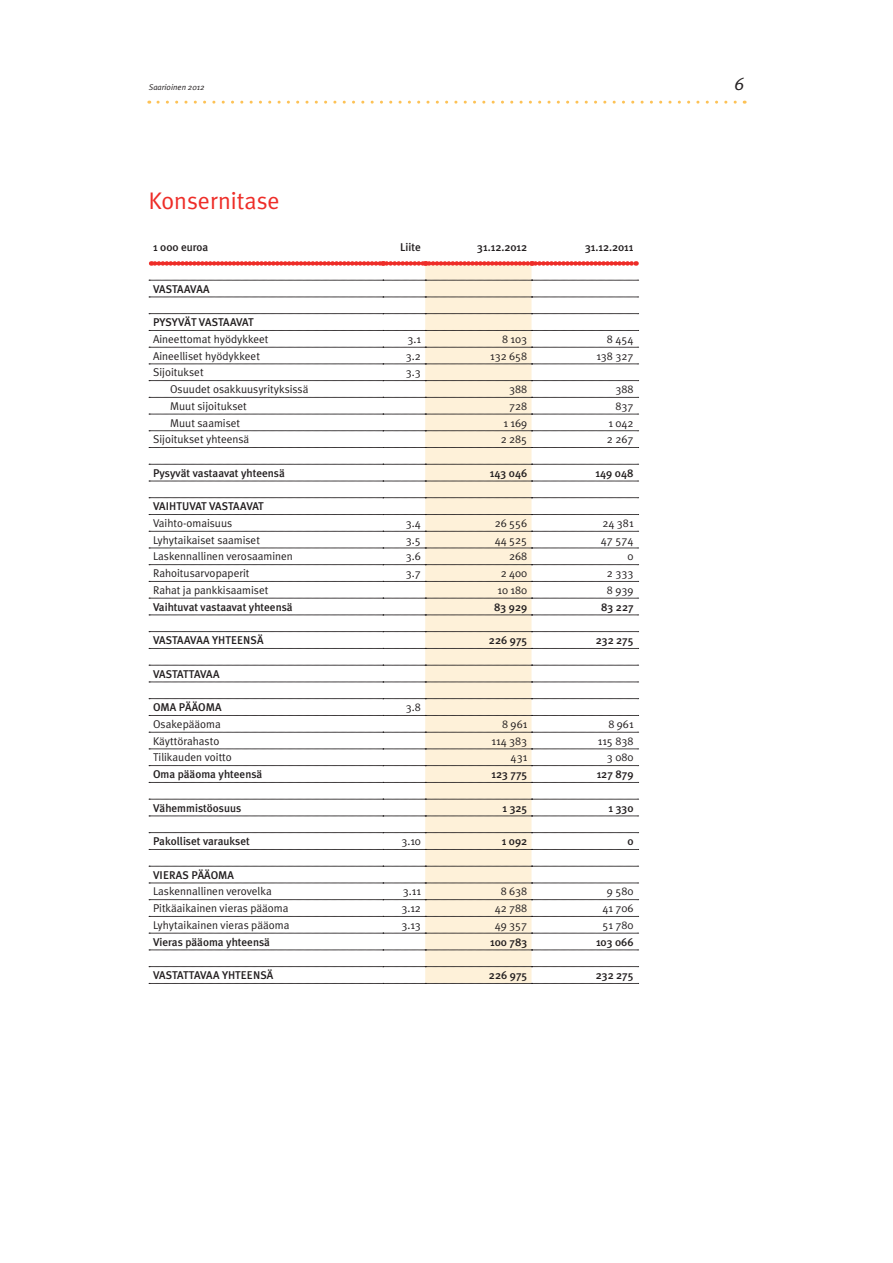
<style>
.page{position:relative;width:893px;height:1263px;background:#fff}
.page>*{position:absolute;margin:0;border:0;box-sizing:border-box;transform-origin:0 0}
.t1{font:24px "Meta Plus";color:#ee2d28}
.t2{font:italic 18px "Meta Plus";color:#231f20}
.t3{font:11.25px "Meta Plus";color:#231f20}
.t4{font:500 11.25px "Meta Plus";color:#231f20}
.t5{font:500 11.25px "Meta Plus";letter-spacing:-.02em;color:#231f20}
.t6{font:500 11.25px "Meta Plus";letter-spacing:-.035em;color:#231f20}
.t7{font:italic 8.25px "Meta Plus";color:#231f20}
</style>
<div class="page">
<svg style="left:158px;top:101px;width:587px;height:3px"></svg>
<div style="left:425px;top:266px;width:106px;height:717px;background:#fef1d9"></div>
<svg style="left:151px;top:261px;width:486px;height:5px;background:#f15e59"></svg>
<svg style="left:149px;top:280px;width:490px;height:1px"></svg>
<svg style="left:149px;top:297px;width:490px;height:1px"></svg>
<svg style="left:149px;top:313px;width:490px;height:1px"></svg>
<svg style="left:149px;top:330px;width:490px;height:1px"></svg>
<svg style="left:149px;top:347px;width:490px;height:1px"></svg>
<svg style="left:149px;top:364px;width:490px;height:1px"></svg>
<svg style="left:149px;top:380px;width:490px;height:1px"></svg>
<svg style="left:149px;top:397px;width:490px;height:1px"></svg>
<svg style="left:149px;top:414px;width:490px;height:1px"></svg>
<svg style="left:149px;top:430px;width:490px;height:1px"></svg>
<svg style="left:149px;top:447px;width:490px;height:1px"></svg>
<svg style="left:149px;top:464px;width:490px;height:1px"></svg>
<svg style="left:149px;top:481px;width:490px;height:1px"></svg>
<svg style="left:149px;top:497px;width:490px;height:1px"></svg>
<svg style="left:149px;top:514px;width:490px;height:1px"></svg>
<svg style="left:149px;top:531px;width:490px;height:1px"></svg>
<svg style="left:149px;top:548px;width:490px;height:1px"></svg>
<svg style="left:149px;top:564px;width:490px;height:1px"></svg>
<svg style="left:149px;top:581px;width:490px;height:1px"></svg>
<svg style="left:149px;top:598px;width:490px;height:1px"></svg>
<svg style="left:149px;top:615px;width:490px;height:1px"></svg>
<svg style="left:149px;top:631px;width:490px;height:1px"></svg>
<svg style="left:149px;top:648px;width:490px;height:1px"></svg>
<svg style="left:149px;top:665px;width:490px;height:1px"></svg>
<svg style="left:149px;top:682px;width:490px;height:1px"></svg>
<svg style="left:149px;top:698px;width:490px;height:1px"></svg>
<svg style="left:149px;top:715px;width:490px;height:1px"></svg>
<svg style="left:149px;top:732px;width:490px;height:1px"></svg>
<svg style="left:149px;top:749px;width:490px;height:1px"></svg>
<svg style="left:149px;top:765px;width:490px;height:1px"></svg>
<svg style="left:149px;top:782px;width:490px;height:1px"></svg>
<svg style="left:149px;top:799px;width:490px;height:1px"></svg>
<svg style="left:149px;top:816px;width:490px;height:1px"></svg>
<svg style="left:149px;top:832px;width:490px;height:1px"></svg>
<svg style="left:149px;top:849px;width:490px;height:1px"></svg>
<svg style="left:149px;top:866px;width:490px;height:1px"></svg>
<svg style="left:149px;top:883px;width:490px;height:1px"></svg>
<svg style="left:149px;top:899px;width:490px;height:1px"></svg>
<svg style="left:149px;top:916px;width:490px;height:1px"></svg>
<svg style="left:149px;top:933px;width:490px;height:1px"></svg>
<svg style="left:149px;top:950px;width:490px;height:1px"></svg>
<svg style="left:149px;top:966px;width:490px;height:1px"></svg>
<svg style="left:149px;top:983px;width:490px;height:1px"></svg>
<p class="t7" style="left:149px;top:82px;width:57px">Saarioinen 2012</p>
<h2 class="t2" style="left:734px;top:73px;width:11px">6</h2>
<h1 class="t1" style="left:149px;top:187px;width:132px">Konsernitase</h1>
<p class="t4" style="left:153px;top:240px;width:57px">1 000 euroa</p>
<p class="t4" style="left:400px;top:240px;width:22px">Liite</p>
<p class="t4" style="left:477px;top:240px;width:51px">31.12.2012</p>
<p class="t4" style="left:585px;top:240px;width:50px">31.12.2011</p>
<p class="t5" style="left:153px;top:282px;width:58px">VASTAAVAA</p>
<p class="t4" style="left:153px;top:316px;width:102px">PYSYVÄT VASTAAVAT</p>
<p class="t3" style="left:153px;top:332px;width:117px">Aineettomat hyödykkeet</p>
<p class="t3" style="left:407px;top:332px;width:15px">3.1</p>
<p class="t3" style="left:502px;top:332px;width:27px">8 103</p>
<p class="t3" style="left:607px;top:332px;width:28px">8 454</p>
<p class="t3" style="left:153px;top:349px;width:108px">Aineelliset hyödykkeet</p>
<p class="t3" style="left:406px;top:349px;width:17px">3.2</p>
<p class="t3" style="left:490px;top:349px;width:39px">132 658</p>
<p class="t3" style="left:596px;top:349px;width:39px">138 327</p>
<p class="t3" style="left:153px;top:366px;width:52px">Sijoitukset</p>
<p class="t3" style="left:406px;top:366px;width:17px">3.3</p>
<p class="t3" style="left:170px;top:383px;width:140px">Osuudet osakkuusyrityksissä</p>
<p class="t3" style="left:509px;top:383px;width:20px">388</p>
<p class="t3" style="left:615px;top:383px;width:20px">388</p>
<p class="t3" style="left:170px;top:399px;width:78px">Muut sijoitukset</p>
<p class="t3" style="left:509px;top:399px;width:20px">728</p>
<p class="t3" style="left:615px;top:399px;width:20px">837</p>
<p class="t3" style="left:170px;top:416px;width:72px">Muut saamiset</p>
<p class="t3" style="left:503px;top:416px;width:25px">1 169</p>
<p class="t3" style="left:608px;top:416px;width:27px">1 042</p>
<p class="t3" style="left:153px;top:433px;width:98px">Sijoitukset yhteensä</p>
<p class="t3" style="left:501px;top:433px;width:28px">2 285</p>
<p class="t3" style="left:607px;top:433px;width:28px">2 267</p>
<p class="t4" style="left:153px;top:466px;width:133px">Pysyvät vastaavat yhteensä</p>
<p class="t4" style="left:490px;top:466px;width:39px">143 046</p>
<p class="t4" style="left:595px;top:466px;width:40px">149 048</p>
<p class="t5" style="left:153px;top:500px;width:112px">VAIHTUVAT VASTAAVAT</p>
<p class="t3" style="left:153px;top:517px;width:81px">Vaihto-omaisuus</p>
<p class="t3" style="left:406px;top:517px;width:17px">3.4</p>
<p class="t3" style="left:495px;top:517px;width:34px">26 556</p>
<p class="t3" style="left:602px;top:517px;width:33px">24 381</p>
<p class="t3" style="left:153px;top:533px;width:108px">Lyhytaikaiset saamiset</p>
<p class="t3" style="left:406px;top:533px;width:17px">3.5</p>
<p class="t3" style="left:495px;top:533px;width:34px">44 525</p>
<p class="t3" style="left:601px;top:533px;width:34px">47 574</p>
<p class="t3" style="left:153px;top:550px;width:141px">Laskennallinen verosaaminen</p>
<p class="t3" style="left:406px;top:550px;width:17px">3.6</p>
<p class="t3" style="left:509px;top:550px;width:20px">268</p>
<p class="t3" style="left:628px;top:550px;width:8px">0</p>
<p class="t3" style="left:153px;top:567px;width:98px">Rahoitusarvopaperit</p>
<p class="t3" style="left:406px;top:567px;width:17px">3.7</p>
<p class="t3" style="left:501px;top:567px;width:28px">2 400</p>
<p class="t3" style="left:607px;top:567px;width:28px">2 333</p>
<p class="t3" style="left:153px;top:583px;width:117px">Rahat ja pankkisaamiset</p>
<p class="t3" style="left:497px;top:583px;width:31px">10 180</p>
<p class="t3" style="left:607px;top:583px;width:28px">8 939</p>
<p class="t4" style="left:153px;top:600px;width:141px">Vaihtuvat vastaavat yhteensä</p>
<p class="t4" style="left:494px;top:600px;width:35px">83 929</p>
<p class="t4" style="left:601px;top:600px;width:34px">83 227</p>
<p class="t4" style="left:153px;top:634px;width:112px">VASTAAVAA YHTEENSÄ</p>
<p class="t4" style="left:489px;top:634px;width:40px">226 975</p>
<p class="t4" style="left:596px;top:634px;width:39px">232 275</p>
<p class="t6" style="left:153px;top:667px;width:68px">VASTATTAVAA</p>
<p class="t4" style="left:153px;top:701px;width:70px">OMA PÄÄOMA</p>
<p class="t3" style="left:406px;top:701px;width:17px">3.8</p>
<p class="t3" style="left:153px;top:717px;width:69px">Osakepääoma</p>
<p class="t3" style="left:502px;top:717px;width:27px">8 961</p>
<p class="t3" style="left:608px;top:717px;width:27px">8 961</p>
<p class="t3" style="left:153px;top:734px;width:68px">Käyttörahasto</p>
<p class="t3" style="left:491px;top:734px;width:37px">114 383</p>
<p class="t3" style="left:598px;top:734px;width:37px">115 838</p>
<p class="t3" style="left:153px;top:751px;width:80px">Tilikauden voitto</p>
<p class="t3" style="left:511px;top:751px;width:18px">431</p>
<p class="t3" style="left:607px;top:751px;width:28px">3 080</p>
<p class="t4" style="left:153px;top:768px;width:111px">Oma pääoma yhteensä</p>
<p class="t4" style="left:491px;top:768px;width:37px">123 775</p>
<p class="t4" style="left:597px;top:768px;width:38px">127 879</p>
<p class="t4" style="left:153px;top:801px;width:90px">Vähemmistöosuus</p>
<p class="t4" style="left:503px;top:801px;width:26px">1 325</p>
<p class="t4" style="left:609px;top:801px;width:26px">1 330</p>
<p class="t4" style="left:153px;top:835px;width:98px">Pakolliset varaukset</p>
<p class="t3" style="left:401px;top:835px;width:21px">3.10</p>
<p class="t4" style="left:502px;top:835px;width:27px">1 092</p>
<p class="t4" style="left:627px;top:835px;width:8px">0</p>
<p class="t4" style="left:153px;top:868px;width:82px">VIERAS PÄÄOMA</p>
<p class="t3" style="left:153px;top:885px;width:120px">Laskennallinen verovelka</p>
<p class="t3" style="left:403px;top:885px;width:20px">3.11</p>
<p class="t3" style="left:501px;top:885px;width:28px">8 638</p>
<p class="t3" style="left:607px;top:885px;width:28px">9 580</p>
<p class="t3" style="left:153px;top:902px;width:137px">Pitkäaikainen vieras pääoma</p>
<p class="t3" style="left:401px;top:902px;width:21px">3.12</p>
<p class="t3" style="left:495px;top:902px;width:34px">42 788</p>
<p class="t3" style="left:602px;top:902px;width:33px">41 706</p>
<p class="t3" style="left:153px;top:918px;width:138px">Lyhytaikainen vieras pääoma</p>
<p class="t3" style="left:401px;top:918px;width:21px">3.13</p>
<p class="t3" style="left:495px;top:918px;width:34px">49 357</p>
<p class="t3" style="left:602px;top:918px;width:33px">51 780</p>
<p class="t4" style="left:153px;top:935px;width:118px">Vieras pääoma yhteensä</p>
<p class="t4" style="left:490px;top:935px;width:39px">100 783</p>
<p class="t4" style="left:596px;top:935px;width:39px">103 066</p>
<p class="t4" style="left:153px;top:969px;width:122px">VASTATTAVAA YHTEENSÄ</p>
<p class="t4" style="left:489px;top:969px;width:40px">226 975</p>
<p class="t4" style="left:596px;top:969px;width:39px">232 275</p>
</div>
